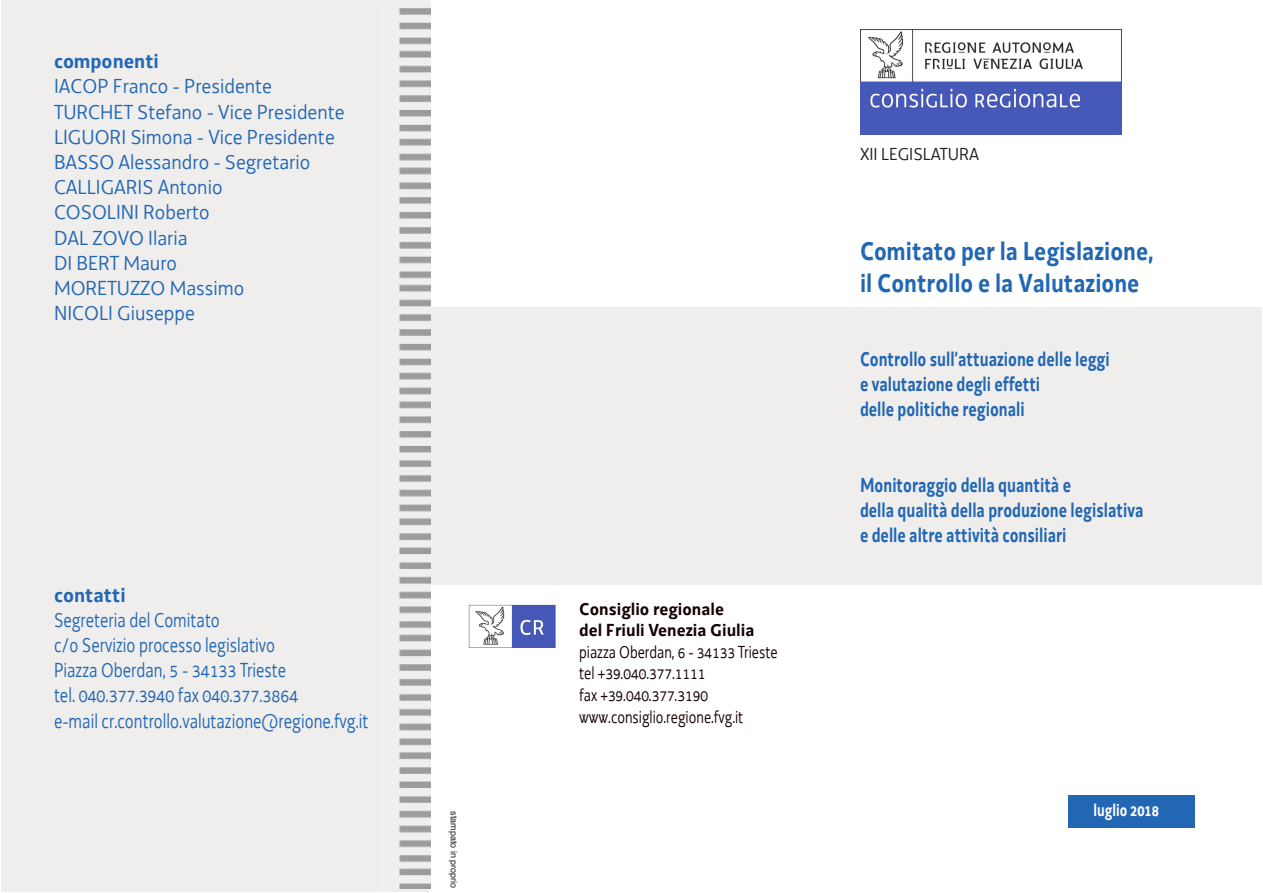
<style>
.page{position:relative;width:1263px;height:893px;background:#fff}
.page>*{position:absolute;margin:0;border:0;box-sizing:border-box;transform-origin:0 0}
.t1{font:700 27px "Decima WE";color:#2267b3;scale:.9 1}
.t2{font:21px "Decima WE";color:#2267b3}
.t3{font:700 21px "Decima WE";color:#2267b3;scale:.8 1}
.t4{font:21px "Decima WE";color:#2267b3;scale:.85 1}
.t5{font:700 21px "Decima WE";color:#2267b3}
.t6{font:18px "Decima WE";color:#150003;scale:.85 1}
.t7{font:700 18px "Decima WE";color:#150003}
.t8{font:18px "Decima WE";color:#231f20}
.t9{font:700 18px "Decima WE";color:#fff;scale:.8 1}
.t10{font:9px "Helvetica";color:#231f20}
</style>
<div class="page">
<div style="left:1px;top:1px;width:428px;height:891px;background:#f0eeed"></div>
<div style="left:430px;top:308px;width:831px;height:277px;background:#f0eeed"></div>
<img style="left:860px;top:29px;width:261px;height:105px">
<img style="left:399px;top:2px;width:31px;height:887px">
<img style="left:468px;top:604px;width:88px;height:44px">
<div style="left:1068px;top:795px;width:127px;height:32px;background:#2267b3"></div>
<p class="t5" style="left:54px;top:48px;width:106px">componenti</p>
<p class="t2" style="left:54px;top:74px;width:220px">IACOP Franco - Presidente</p>
<p class="t2" style="left:54px;top:99px;width:292px">TURCHET Stefano - Vice Presidente</p>
<p class="t2" style="left:54px;top:124px;width:282px">LIGUORI Simona - Vice Presidente</p>
<p class="t2" style="left:54px;top:150px;width:258px">BASSO Alessandro - Segretario</p>
<p class="t2" style="left:54px;top:175px;width:170px">CALLIGARIS Antonio</p>
<p class="t2" style="left:54px;top:200px;width:157px">COSOLINI Roberto</p>
<p class="t2" style="left:54px;top:225px;width:135px">DAL ZOVO Ilaria</p>
<p class="t2" style="left:54px;top:250px;width:125px">DI BERT Mauro</p>
<p class="t2" style="left:54px;top:276px;width:192px">MORETUZZO Massimo</p>
<p class="t2" style="left:54px;top:301px;width:142px">NICOLI Giuseppe</p>
<p class="t5" style="left:54px;top:582px;width:73px">contatti</p>
<p class="t4" style="left:54px;top:607px;width:197px">Segreteria del Comitato</p>
<p class="t4" style="left:54px;top:633px;width:262px">c/o Servizio processo legislativo</p>
<p class="t4" style="left:54px;top:658px;width:275px">Piazza Oberdan, 5 - 34133 Trieste</p>
<p class="t4" style="left:54px;top:683px;width:289px">tel. 040.377.3940 fax 040.377.3864</p>
<p class="t4" style="left:54px;top:708px;width:371px">e-mail cr.controllo.valutazione@regione.fvg.it</p>
<p class="t8" style="left:860px;top:144px;width:121px">XII LEGISLATURA</p>
<p class="t1" style="left:860px;top:234px;width:328px">Comitato per la Legislazione,</p>
<p class="t1" style="left:860px;top:267px;width:312px">il Controllo e la Valutazione</p>
<p class="t3" style="left:860px;top:346px;width:314px">Controllo sull’attuazione delle leggi</p>
<p class="t3" style="left:860px;top:371px;width:227px">e valutazione degli effetti</p>
<p class="t3" style="left:860px;top:396px;width:207px">delle politiche regionali</p>
<p class="t7" style="left:579px;top:598px;width:146px">Consiglio regionale</p>
<p class="t7" style="left:579px;top:619px;width:177px">del Friuli Venezia Giulia</p>
<p class="t6" style="left:579px;top:641px;width:235px">piazza Oberdan, 6 - 34133 Trieste</p>
<p class="t6" style="left:579px;top:663px;width:150px">tel +39.040.377.1111</p>
<p class="t6" style="left:579px;top:684px;width:153px">fax +39.040.377.3190</p>
<p class="t6" style="left:579px;top:706px;width:195px">www.consiglio.regione.fvg.it</p>
<p class="t3" style="left:860px;top:472px;width:265px">Monitoraggio della quantità e</p>
<p class="t3" style="left:860px;top:497px;width:356px">della qualità della produzione legislativa</p>
<p class="t3" style="left:860px;top:522px;width:260px">e delle altre attività consiliari</p>
<p class="t10" style="left:461px;top:811px;width:79px;rotate:90deg">stampato in proprio</p>
<p class="t9" style="left:1093px;top:799px;width:83px">luglio 2018</p>
</div>
